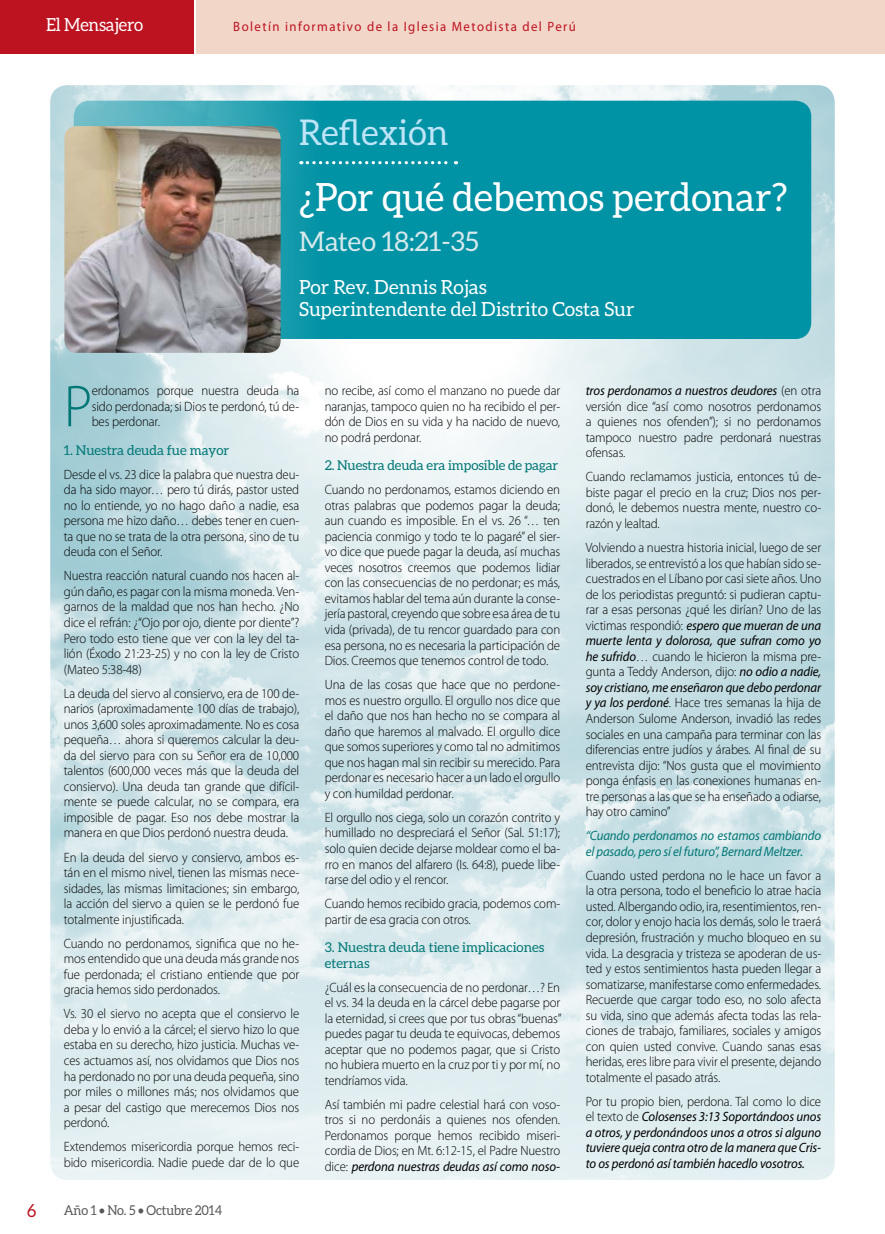
<style>
.page{position:relative;width:885px;height:1234px;background:#fff}
.page>*{position:absolute;margin:0;border:0;box-sizing:border-box;transform-origin:0 0}
.t1{font:300 59.55px "Myriad Pro";color:#007775;scale:.95 1}
.t2{font:39px "Aleo";color:#fff}
.t3{font:35.55px "Aleo";color:#bde4f7}
.t4{font:27px "Aleo";color:#d8e9ec}
.t5{font:19.5px/22.5px "Aleo";color:#fff}
.t6{font:18px "Aleo";letter-spacing:-.01em;color:#fff;scale:.95 1}
.t7{font:18px "Aleo";color:#bd1220;scale:.95 1}
.t8{font:300 13.5px/15.6px "Myriad Pro";letter-spacing:-.01em;color:#000;text-align:justify;scale:.95 1}
.t9{font:italic 13.5px/15.5px "Myriad Pro";letter-spacing:-.01em;color:#000;text-align:justify;scale:.95 1}
.t10{font:13.5px/15.6px "Aleo";color:#007775}
.t11{font:italic 13.5px/15.6px "Myriad Pro";letter-spacing:-.01em;color:#007775;scale:.95 1}
.t12{font:13.5px "Myriad Pro";letter-spacing:.11em;color:#bd1220;scale:.95 1}
.t13{font:13.5px "Aleo";letter-spacing:-.01em;color:#58585a;scale:.95 1}
.s1{font-weight:400;font-style:italic}
.s2{font-weight:300;font-style:normal}
</style>
<div class="page">
<img style="left:50px;top:85px;width:784px;height:1094px">
<div style="left:74px;top:101px;width:737px;height:238px;background:#0092a5;border-radius:16px"></div>
<svg style="left:301px;top:161px;width:155px;height:3px"></svg>
<img style="left:64px;top:126px;width:216px;height:227px">
<div style="left:0;top:0;width:193px;height:53px;background:#bd1220"></div>
<div style="left:196px;top:0;width:688px;height:53px;background:#f2d6c8"></div>
<hr style="left:884px;top:0;width:1px;height:53px;background:#f2d6c8">
<h3 class="t6" style="left:46px;top:14px;width:104px">El Mensajero</h3>
<p class="t12" style="left:233px;top:18px;width:362px">Boletín informativo de la Iglesia Metodista del Perú</p>
<h3 class="t3" style="left:299px;top:113px;width:151px">Reflexión</h3>
<h2 class="t2" style="left:299px;top:175px;width:489px">¿Por qué debemos perdonar?</h2>
<h3 class="t4" style="left:299px;top:226px;width:181px">Mateo 18:21-35</h3>
<h3 class="t5" style="left:299px;top:275px;width:337px">Por Rev. Dennis Rojas<br>Superintendente del Distrito Costa Sur</h3>
<h1 class="t1" style="left:64px;top:373px;width:31px">P</h1>
<p class="t8" style="left:92px;top:383px;width:220px">erdonamos porque nuestra deuda ha sido perdonada; si Dios te perdonó, tú de&shy;bes perdonar.</p>
<p class="t10" style="left:64px;top:441px;width:167px">1. Nuestra deuda fue mayor</p>
<p class="t8" style="left:64px;top:466px;width:249px">Desde el vs. 23 dice la palabra que nuestra deu&shy;da ha sido mayor… pero tú dirás, pastor usted no lo entiende, yo no hago daño a nadie, esa persona me hizo daño… debes tener en cuen&shy;ta que no se trata de la otra persona, sino de tu deuda con el Señor.</p>
<p class="t8" style="left:64px;top:568px;width:249px">Nuestra reacción natural cuando nos hacen al&shy;gún daño, es pagar con la misma moneda. Ven&shy;garnos de la maldad que nos han hecho. ¿No dice el refrán: ¿“Ojo por ojo, diente por diente”?<br>Pero todo esto tiene que ver con la ley del ta&shy;lión (Éxodo 21:23-25) y no con la ley de Cristo (Mateo 5:38-48)</p>
<p class="t8" style="left:64px;top:685px;width:249px">La deuda del siervo al consiervo, era de 100 de&shy;narios (aproximadamente 100 días de trabajo), unos 3,600 soles aproximadamente. No es cosa pequeña… ahora si queremos calcular la deu&shy;da del siervo para con su Señor era de 10,000 talentos (600,000 veces más que la deuda del consiervo). Una deuda tan grande que difícil&shy;mente se puede calcular, no se compara, era imposible de pagar. Eso nos debe mostrar la manera en que Dios perdonó nuestra deuda.</p>
<p class="t8" style="left:64px;top:849px;width:249px">En la deuda del siervo y consiervo, ambos es&shy;tán en el mismo nivel, tienen las mismas nece&shy;sidades, las mismas limitaciones; sin embargo, la acción del siervo a quien se le perdonó fue totalmente injustificada.</p>
<p class="t8" style="left:64px;top:935px;width:249px">Cuando no perdonamos, significa que no he&shy;mos entendido que una deuda más grande nos fue perdonada; el cristiano entiende que por gracia hemos sido perdonados.</p>
<p class="t8" style="left:64px;top:1006px;width:249px">Vs. 30 el siervo no acepta que el consiervo le deba y lo envió a la cárcel; el siervo hizo lo que estaba en su derecho, hizo justicia. Muchas ve&shy;ces actuamos así, nos olvidamos que Dios nos ha perdonado no por una deuda pequeña, sino por miles o millones más; nos olvidamos que a pesar del castigo que merecemos Dios nos perdonó.</p>
<p class="t8" style="left:64px;top:1138px;width:249px">Extendemos misericordia porque hemos reci&shy;bido misericordia. Nadie puede dar de lo que</p>
<h3 class="t7" style="left:27px;top:1200px;width:11px">6</h3>
<p class="t13" style="left:64px;top:1202px;width:168px">Año 1 • No. 5 • Octubre 2014</p>
<p class="t8" style="left:325px;top:383px;width:249px">no recibe, así como el manzano no puede dar naranjas, tampoco quien no ha recibido el per&shy;dón de Dios en su vida y ha nacido de nuevo, no podrá perdonar.</p>
<p class="t10" style="left:325px;top:457px;width:235px">2. Nuestra deuda era imposible de pagar</p>
<p class="t8" style="left:325px;top:482px;width:249px">Cuando no perdonamos, estamos diciendo en otras palabras que podemos pagar la deuda; aun cuando es imposible. En el vs. 26 “… ten paciencia conmigo y todo te lo pagaré” el sier&shy;vo dice que puede pagar la deuda, así muchas veces nosotros creemos que podemos lidiar con las consecuencias de no perdonar; es más, evitamos hablar del tema aún durante la conse&shy;jería pastoral, creyendo que sobre esa área de tu vida (privada), de tu rencor guardado para con esa persona, no es necesaria la participación de Dios. Creemos que tenemos control de todo.</p>
<p class="t8" style="left:325px;top:677px;width:249px">Una de las cosas que hace que no perdone&shy;mos es nuestro orgullo. El orgullo nos dice que el daño que nos han hecho no se compara al daño que haremos al malvado. El orgullo dice que somos superiores y como tal no admitimos que nos hagan mal sin recibir su merecido. Para perdonar es necesario hacer a un lado el orgullo y con humildad perdonar.</p>
<p class="t8" style="left:325px;top:809px;width:249px">El orgullo nos ciega, solo un corazón contrito y humillado no despreciará el Señor (Sal. 51:17); solo quien decide dejarse moldear como el ba&shy;rro en manos del alfarero (Is. 64:8), puede libe&shy;rarse del odio y el rencor.</p>
<p class="t8" style="left:325px;top:895px;width:249px">Cuando hemos recibido gracia, podemos com&shy;partir de esa gracia con otros.</p>
<p class="t10" style="left:325px;top:938px;width:221px">3. Nuestra deuda tiene implicaciones eternas</p>
<p class="t8" style="left:325px;top:979px;width:250px">¿Cuál es la consecuencia de no perdonar…? En el vs. 34 la deuda en la cárcel debe pagarse por la eternidad, si crees que por tus obras “buenas” puedes pagar tu deuda te equivocas, debemos aceptar que no podemos pagar, que si Cristo no hubiera muerto en la cruz por ti y por mí, no tendríamos vida.</p>
<p class="t8" style="left:325px;top:1096px;width:249px">Así también mi padre celestial hará con voso&shy;tros si no perdonáis a quienes nos ofenden.<br>Perdonamos porque hemos recibido miseri&shy;cordia de Dios; en Mt. 6:12-15, el Padre Nuestro dice: <span class="s1">perdona nuestras deudas así como noso-</span></p>
<p class="t8" style="left:585px;top:383px;width:249px"><span class="s1">tros perdonamos a nuestros deudores</span> (en otra versión dice “así como nosotros perdonamos a quienes nos ofenden”); si no perdonamos tampoco nuestro padre perdonará nuestras ofensas.</p>
<p class="t8" style="left:585px;top:469px;width:249px">Cuando reclamamos justicia, entonces tú de&shy;biste pagar el precio en la cruz; Dios nos per&shy;donó, le debemos nuestra mente, nuestro co&shy;razón y lealtad.</p>
<p class="t8" style="left:585px;top:540px;width:249px">Volviendo a nuestra historia inicial, luego de ser liberados, se entrevistó a los que habían sido se&shy;cuestrados en el Líbano por casi siete años. Uno de los periodistas preguntó: si pudieran captu&shy;rar a esas personas ¿qué les dirían? Uno de las victimas respondió: <span class="s1">espero que mueran de una muerte lenta y dolorosa, que sufran como yo he sufrido</span>… cuando le hicieron la misma pre&shy;gunta a Teddy Anderson, dijo: <span class="s1">no odio a nadie, soy cristiano, me enseñaron que debo perdonar y ya los perdoné</span>. Hace tres semanas la hija de Anderson Sulome Anderson, invadió las redes sociales en una campaña para terminar con las diferencias entre judíos y árabes. Al final de su entrevista dijo: “Nos gusta que el movimiento ponga énfasis en las conexiones humanas en&shy;tre personas a las que se ha enseñado a odiarse, hay otro camino”</p>
<p class="t11" style="left:585px;top:827px;width:249px">“Cuando perdonamos no estamos cambiando el pasado, pero sí el futuro”, Bernard Meltzer.</p>
<p class="t8" style="left:585px;top:867px;width:249px">Cuando usted perdona no le hace un favor a la otra persona, todo el beneficio lo atrae hacia usted. Albergando odio, ira, resentimientos, ren&shy;cor, dolor y enojo hacia los demás, solo le traerá depresión, frustración y mucho bloqueo en su vida. La desgracia y tristeza se apoderan de us&shy;ted y estos sentimientos hasta pueden llegar a somatizarse, manifestarse como enfermedades.<br>Recuerde que cargar todo eso, no solo afecta su vida, sino que además afecta todas las rela&shy;ciones de trabajo, familiares, sociales y amigos con quien usted convive. Cuando sanas esas heridas, eres libre para vivir el presente, dejando totalmente el pasado atrás.</p>
<p class="t9" style="left:585px;top:1093px;width:249px"><span class="s2">Por tu propio bien, perdona. Tal como lo dice el texto de</span> Colosenses 3:13 Soportándoos unos a otros, y perdonándoos unos a otros si alguno tuviere queja contra otro de la manera que Cris&shy;to os perdonó así también hacedlo vosotros.</p>
</div>
